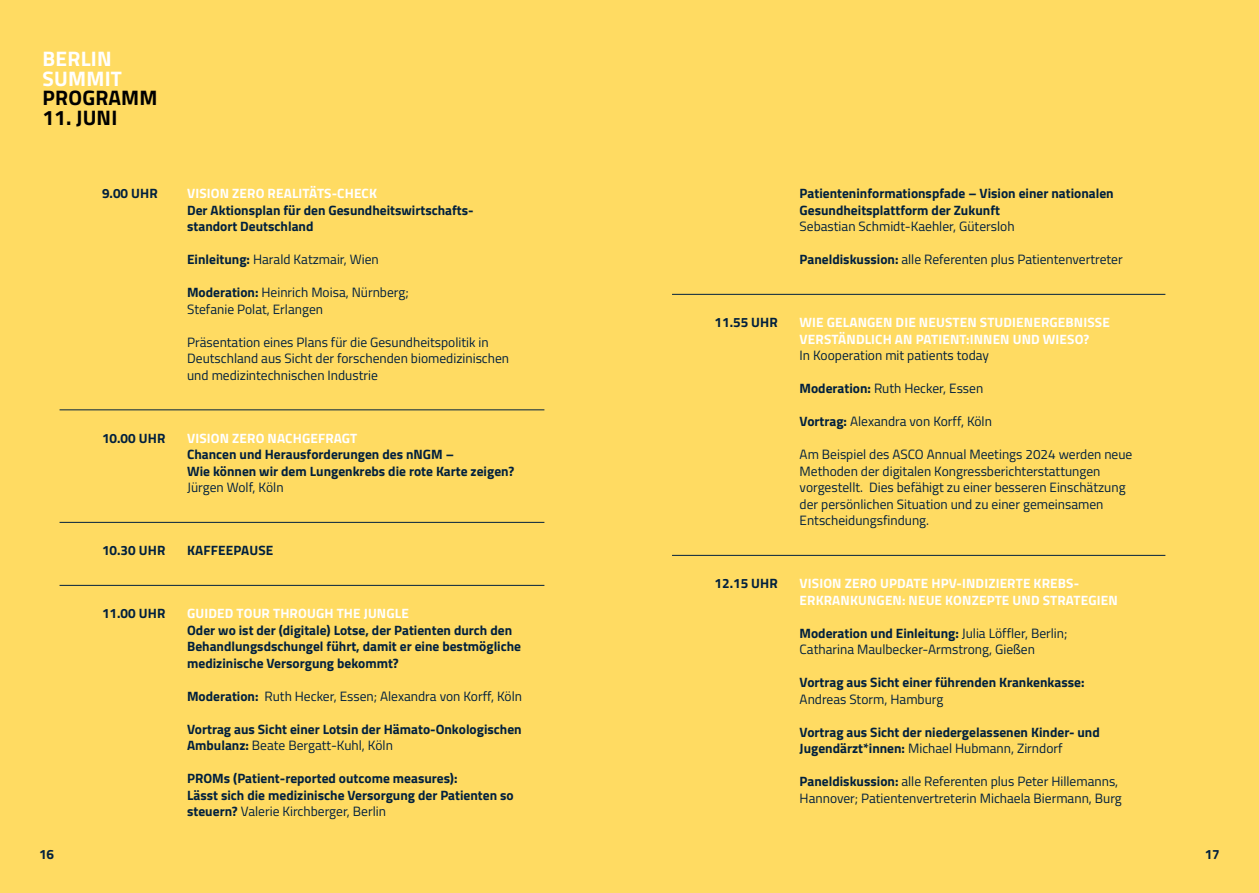
<style>
.page{position:relative;width:1259px;height:893px;background:#ffdb62}
.page>*{position:absolute;margin:0;border:0;box-sizing:border-box;transform-origin:0 0}
.t1{font:700 21px "Titillium Web";letter-spacing:.01em;color:#000}
.t2{font:700 21px/19.5px "Titillium Web";letter-spacing:.01em;color:#fff}
.t3{font:13.5px/16.5px "Titillium Web";color:#00203e}
.t4{font:700 13.5px/16.5px "Titillium Web";color:#00203e}
.t5{font:700 13.5px/16.5px "Titillium Web";letter-spacing:.01em;color:#fff}
.s1{font-weight:700}
.s2{font-weight:400}
</style>
<div class="page">
<hr style="left:60px;top:410px;width:484px;height:1px;background:#00203e">
<hr style="left:60px;top:522px;width:484px;height:1px;background:#00203e">
<hr style="left:60px;top:585px;width:484px;height:1px;background:#00203e">
<hr style="left:672px;top:294px;width:493px;height:1px;background:#00203e">
<hr style="left:672px;top:555px;width:493px;height:1px;background:#00203e">
<h1 class="t2" style="left:43px;top:48px;width:81px">BERLIN<br>SUMMIT</h1>
<h1 class="t1" style="left:43px;top:82px;width:116px">PROGRAMM</h1>
<h1 class="t1" style="left:43px;top:101px;width:76px">11. JUNI</h1>
<p class="t4" style="left:102px;top:184px;width:57px">9.00 UHR</p>
<p class="t5" style="left:187px;top:184px;width:191px">VISION ZERO REALITÄTS-CHECK</p>
<p class="t4" style="left:187px;top:201px;width:288px">Der Aktionsplan für den Gesundheitswirtschafts&shy;standort Deutschland</p>
<p class="t3" style="left:187px;top:250px;width:193px"><span class="s1">Einleitung:</span> Harald Katzmair, Wien</p>
<p class="t3" style="left:187px;top:283px;width:223px"><span class="s1">Moderation:</span> Heinrich Moisa, Nürnberg;<br>Stefanie Polat, Erlangen</p>
<p class="t3" style="left:187px;top:333px;width:323px">Präsentation eines Plans für die Gesundheitspolitik in<br>Deutschland aus Sicht der forschenden biomedizinischen und medizintechnischen Industrie</p>
<p class="t4" style="left:102px;top:429px;width:65px">10.00 UHR</p>
<p class="t5" style="left:187px;top:429px;width:172px">VISION ZERO NACHGEFRAGT</p>
<p class="t4" style="left:187px;top:445px;width:329px">Chancen und Herausforderungen des nNGM –<br>Wie können wir dem Lungenkrebs die rote Karte zeigen?</p>
<p class="t3" style="left:187px;top:478px;width:98px">Jürgen Wolf, Köln</p>
<p class="t4" style="left:102px;top:541px;width:65px">10.30 UHR</p>
<p class="t4" style="left:187px;top:541px;width:88px">KAFFEEPAUSE</p>
<p class="t4" style="left:102px;top:604px;width:65px">11.00 UHR</p>
<p class="t5" style="left:187px;top:604px;width:223px">GUIDED TOUR THROUGH THE JUNGLE</p>
<p class="t4" style="left:187px;top:621px;width:335px">Oder wo ist der (digitale) Lotse, der Patienten durch den<br>Behandlungsdschungel führt, damit er eine bestmögliche medizinische Versorgung bekommt?</p>
<p class="t3" style="left:187px;top:687px;width:336px"><span class="s1">Moderation:</span> Ruth Hecker, Essen; Alexandra von Korff, Köln</p>
<p class="t4" style="left:187px;top:720px;width:336px">Vortrag aus Sicht einer Lotsin der Hämato-Onkologischen<br>Ambulanz: <span class="s2">Beate Bergatt-Kuhl, Köln</span></p>
<p class="t4" style="left:187px;top:769px;width:328px">PROMs (Patient-reported outcome measures):<br>Lässt sich die medizinische Versorgung der Patienten so steuern? <span class="s2">Valerie Kirchberger, Berlin</span></p>
<p class="t4" style="left:799px;top:184px;width:316px">Patienteninformationspfade – Vision einer nationalen<br>Gesundheitsplattform der Zukunft</p>
<p class="t3" style="left:799px;top:217px;width:216px">Sebastian Schmidt-Kaehler, Gütersloh</p>
<p class="t3" style="left:799px;top:250px;width:325px"><span class="s1">Paneldiskussion:</span> alle Referenten plus Patientenvertreter</p>
<p class="t4" style="left:714px;top:313px;width:65px">11.55 UHR</p>
<p class="t5" style="left:799px;top:313px;width:312px">WIE GELANGEN DIE NEUSTEN STUDIENERGEBNISSE<br>VERSTÄNDLICH AN PATIENT:INNEN UND WIESO?</p>
<p class="t3" style="left:799px;top:346px;width:191px">In Kooperation mit patients today</p>
<p class="t3" style="left:799px;top:379px;width:185px"><span class="s1">Moderation:</span> Ruth Hecker, Essen</p>
<p class="t3" style="left:799px;top:412px;width:194px"><span class="s1">Vortrag:</span> Alexandra von Korff, Köln</p>
<p class="t3" style="left:799px;top:445px;width:334px">Am Beispiel des ASCO Annual Meetings 2024 werden neue Methoden der digitalen Kongressberichterstattungen vorgestellt. Dies befähigt zu einer besseren Einschätzung der persönlichen Situation und zu einer gemeinsamen Entscheidungsfindung.</p>
<p class="t4" style="left:714px;top:574px;width:65px">12.15 UHR</p>
<p class="t5" style="left:799px;top:574px;width:320px">VISION ZERO UPDATE HPV-INDIZIERTE KREBS-<br>ERKRANKUNGEN: NEUE KONZEPTE UND STRATEGIEN</p>
<p class="t3" style="left:799px;top:624px;width:269px"><span class="s1">Moderation und Einleitung:</span> Julia Löffler, Berlin;<br>Catharina Maulbecker-Armstrong, Gießen</p>
<p class="t4" style="left:799px;top:673px;width:286px">Vortrag aus Sicht einer führenden Krankenkasse:</p>
<p class="t3" style="left:799px;top:690px;width:145px">Andreas Storm, Hamburg</p>
<p class="t4" style="left:799px;top:723px;width:302px">Vortrag aus Sicht der niedergelassenen Kinder- und<br>Jugendärzt*innen: <span class="s2">Michael Hubmann, Zirndorf</span></p>
<p class="t3" style="left:799px;top:772px;width:324px"><span class="s1">Paneldiskussion:</span> alle Referenten plus Peter Hillemanns,<br>Hannover; Patientenvertreterin Michaela Biermann, Burg</p>
<p class="t4" style="left:39px;top:845px;width:17px">16</p>
<p class="t4" style="left:1204px;top:845px;width:17px">17</p>
</div>
